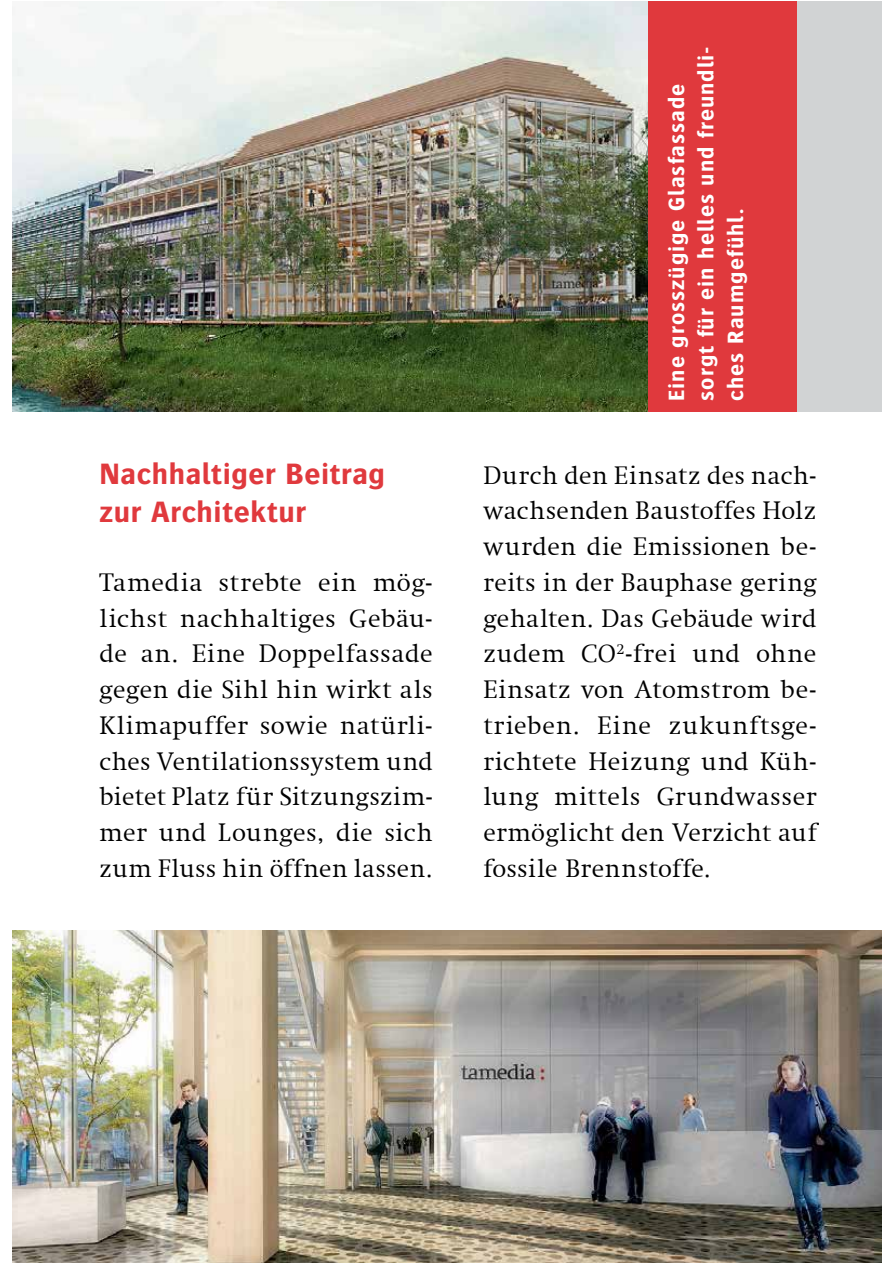
<style>
.page{position:relative;width:893px;height:1263px;background:#fff}
.page>*{position:absolute;margin:0;border:0;box-sizing:border-box;transform-origin:0 0}
.t1{font:700 30.6px/38.2px "Bosis Std";letter-spacing:.02em;color:#e0393d}
.t2{font:300 25.5px/35.7px "Swift Com";letter-spacing:.025em;color:#000;text-align:justify}
.t3{font:700 22.95px/29.4px "Bosis Std";letter-spacing:.045em;color:#fff}
</style>
<div class="page">
<div style="left:13px;top:1px;width:869px;height:411px;background:#d1d3d4"></div>
<img style="left:13px;top:1px;width:635px;height:411px">
<div style="left:648px;top:1px;width:149px;height:411px;background:#e0393d"></div>
<img style="left:13px;top:930px;width:869px;height:333px">
<p class="t1" style="left:100px;top:453px;width:287px">Nachhaltiger Beitrag zur Architektur</p>
<p class="t2" style="left:100px;top:564px;width:335px">Tamedia strebte ein mög&shy;lichst nachhaltiges Gebäu&shy;de an. Eine Doppelfassade gegen die Sihl hin wirkt als Klimapuffer sowie natürli&shy;ches Ventilationssystem und bietet Platz für Sitzungszim&shy;mer und Lounges, die sich zum Fluss hin öffnen lassen.</p>
<p class="t3" style="left:661px;top:401px;width:356px;rotate:-90deg">Eine grosszügige Glasfassade sorgt für ein helles und freundli&shy;ches Raumgefühl.</p>
<p class="t2" style="left:483px;top:457px;width:335px">Durch den Einsatz des nach&shy;wachsenden Baustoffes Holz wurden die Emissionen be&shy;reits in der Bauphase gering gehalten. Das Gebäude wird zudem CO<sup>2</sup>-frei und ohne Einsatz von Atomstrom be&shy;trieben. Eine zukunftsge&shy;richtete Heizung und Küh&shy;lung mittels Grundwasser ermöglicht den Verzicht auf fossile Brennstoffe.</p>
</div>
